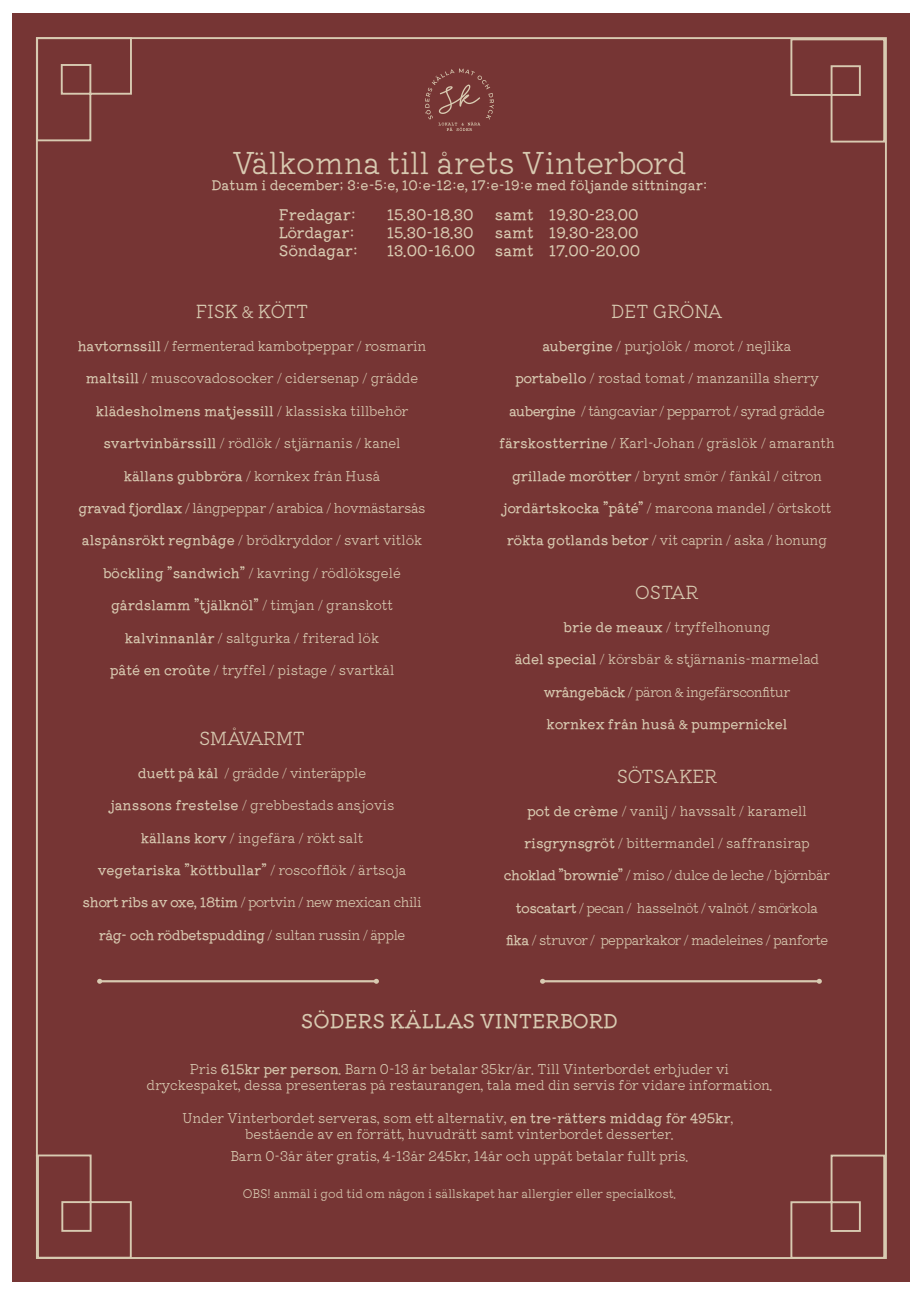
<style>
.page{position:relative;width:919px;height:1289px;background:#fff}
.page>*{position:absolute;margin:0;border:0;box-sizing:border-box;transform-origin:0 0}
.t1{font:300 30px "Kiwi Maru";color:#d8cab1}
.t2{font:500 19.5px "Kiwi Maru";color:#d8cab1}
.t3{font:300 18px "Kiwi Maru";letter-spacing:-.015em;color:#d8cab1}
.t4{font:500 15px "Kiwi Maru";color:#d8cab1}
.t5{font:300 13.5px/16.2px "Kiwi Maru";color:#d8cab1;text-align:center}
.t6{font:500 13.5px "Kiwi Maru";color:#d8cab1}
.t7{font:300 13.5px "Kiwi Maru";letter-spacing:-.035em;color:#d8cab1}
.t8{font:300 13.5px "Kiwi Maru";letter-spacing:-.025em;color:#d8cab1}
.t9{font:500 13.5px "Kiwi Maru";letter-spacing:-.025em;color:#d8cab1}
.t10{font:300 12px "Kiwi Maru";color:#d8cab1}
.s1{font-weight:500}
.s2{font-weight:300}
</style>
<div class="page">
<div style="left:13px;top:13px;width:896px;height:1268px;background:#763534"></div>
<svg style="left:35px;top:1153px;width:98px;height:106px"></svg>
<svg style="left:789px;top:1153px;width:98px;height:106px"></svg>
<svg style="left:789px;top:37px;width:98px;height:106px"></svg>
<svg style="left:36px;top:37px;width:97px;height:105px"></svg>
<svg style="left:540px;top:978px;width:281px;height:5px"></svg>
<svg style="left:97px;top:978px;width:282px;height:5px"></svg>
<svg style="left:425px;top:68px;width:69px;height:63px"></svg>
<h1 class="t1" style="left:232px;top:145px;width:456px">Välkomna till årets Vinterbord</h1>
<p class="t6" style="left:211px;top:177px;width:497px">Datum i december; 3:e-5:e, 10:e-12:e, 17:e-19:e med följande sittningar:</p>
<p class="t4" style="left:279px;top:205px;width:79px">Fredagar:</p>
<p class="t4" style="left:387px;top:205px;width:88px">15.30-18.30</p>
<p class="t4" style="left:495px;top:205px;width:145px">samt 19.30-23.00</p>
<p class="t4" style="left:279px;top:223px;width:77px">Lördagar:</p>
<p class="t4" style="left:387px;top:223px;width:88px">15.30-18.30</p>
<p class="t4" style="left:495px;top:223px;width:145px">samt 19.30-23.00</p>
<p class="t4" style="left:279px;top:241px;width:81px">Söndagar:</p>
<p class="t4" style="left:387px;top:241px;width:90px">13.00-16.00</p>
<p class="t4" style="left:495px;top:241px;width:147px">samt 17.00-20.00</p>
<h3 class="t3" style="left:196px;top:301px;width:114px">FISK &amp; KÖTT</h3>
<p class="t5" style="left:78px;top:338px;width:350px"><span class="s1">havtornssill</span> / fermenterad kambotpeppar / rosmarin</p>
<p class="t5" style="left:86px;top:370px;width:334px"><span class="s1">maltsill</span> / muscovadosocker / cidersenap / grädde</p>
<p class="t6" style="left:96px;top:402px;width:314px">klädesholmens matjessill <span class="s2">/ klassiska tillbehör</span></p>
<p class="t5" style="left:104px;top:435px;width:298px"><span class="s1">svartvinbärssill</span> / rödlök / stjärnanis / kanel</p>
<p class="t5" style="left:124px;top:467px;width:258px"><span class="s1">källans gubbröra</span> / kornkex från Huså</p>
<p class="t8" style="left:78px;top:499px;width:348px"><span class="s1">gravad fjordlax</span> / långpeppar / arabica / hovmästarsås</p>
<p class="t5" style="left:82px;top:532px;width:342px"><span class="s1">alspånsrökt regnbåge</span> / brödkryddor / svart vitlök</p>
<p class="t5" style="left:103px;top:565px;width:299px"><span class="s1">böckling ”sandwich”</span> / kavring / rödlöksgelé</p>
<p class="t6" style="left:111px;top:597px;width:283px">gårdslamm ”tjälknöl” <span class="s2">/ timjan / granskott</span></p>
<p class="t5" style="left:125px;top:629px;width:255px"><span class="s1">kalvinnanlår</span> / saltgurka / friterad lök</p>
<p class="t5" style="left:110px;top:662px;width:286px"><span class="s1">pâté en croûte</span> / tryffel / pistage / svartkål</p>
<h3 class="t3" style="left:199px;top:727px;width:107px">SMÅVARMT</h3>
<p class="t5" style="left:138px;top:764px;width:230px"><span class="s1">duett på kål</span> / grädde / vinteräpple</p>
<p class="t5" style="left:110px;top:797px;width:286px"><span class="s1">janssons frestelse</span> / grebbestads ansjovis</p>
<p class="t5" style="left:141px;top:829px;width:224px"><span class="s1">källans korv</span> / ingefära / rökt salt</p>
<p class="t6" style="left:98px;top:861px;width:310px">vegetariska ”köttbullar” <span class="s2">/ roscofflök / ärtsoja</span></p>
<p class="t8" style="left:82px;top:894px;width:340px"><span class="s1">short ribs av oxe, 18tim</span> / portvin / new mexican chili</p>
<p class="t9" style="left:99px;top:926px;width:308px">råg- och rödbetspudding <span class="s2">/ sultan russin / äpple</span></p>
<h3 class="t3" style="left:611px;top:301px;width:113px">DET GRÖNA</h3>
<p class="t5" style="left:542px;top:338px;width:251px"><span class="s1">aubergine</span> / purjolök / morot / nejlika</p>
<p class="t5" style="left:515px;top:370px;width:305px"><span class="s1">portabello</span> / rostad tomat / manzanilla sherry</p>
<p class="t7" style="left:509px;top:402px;width:317px"><span class="s1">aubergine</span> / tångcaviar / pepparrot / syrad grädde</p>
<p class="t5" style="left:499px;top:435px;width:337px"><span class="s1">färskostterrine</span> / Karl-Johan / gräslök / amaranth</p>
<p class="t5" style="left:512px;top:467px;width:311px"><span class="s1">grillade morötter</span> / brynt smör / fänkål / citron</p>
<p class="t5" style="left:502px;top:500px;width:330px"><span class="s1">jordärtskocka ”pâté”</span> / marcona mandel / örtskott</p>
<p class="t5" style="left:507px;top:532px;width:321px"><span class="s1">rökta gotlands betor</span> / vit caprin / aska / honung</p>
<h3 class="t3" style="left:635px;top:581px;width:65px">OSTAR</h3>
<p class="t5" style="left:563px;top:619px;width:208px"><span class="s1">brie de meaux</span> / tryffelhonung</p>
<p class="t5" style="left:514px;top:651px;width:306px"><span class="s1">ädel special</span> / körsbär &amp; stjärnanis-marmelad</p>
<p class="t7" style="left:543px;top:683px;width:248px"><span class="s1">wrångebäck</span> / päron &amp; ingefärsconfitur</p>
<p class="t6" style="left:546px;top:715px;width:242px">kornkex från huså &amp; pumpernickel</p>
<h3 class="t3" style="left:616px;top:765px;width:102px">SÖTSAKER</h3>
<p class="t5" style="left:527px;top:802px;width:281px"><span class="s1">pot de crème</span> / vanilj / havssalt / karamell</p>
<p class="t5" style="left:524px;top:835px;width:287px"><span class="s1">risgrynsgröt</span> / bittermandel / saffransirap</p>
<p class="t7" style="left:504px;top:867px;width:327px"><span class="s1">choklad ”brownie”</span> / miso / dulce de leche / björnbär</p>
<p class="t7" style="left:515px;top:899px;width:304px"><span class="s1">toscatart</span> / pecan / hasselnöt / valnöt / smörkola</p>
<p class="t7" style="left:505px;top:931px;width:324px"><span class="s1">fika</span> / struvor / pepparkakor / madeleines / panforte</p>
<h2 class="t2" style="left:301px;top:1008px;width:318px">SÖDERS KÄLLAS VINTERBORD</h2>
<p class="t5" style="left:146px;top:1060px;width:627px">Pris <span class="s1">615kr per person</span>. Barn 0-13 år betalar 35kr/år. Till Vinterbordet erbjuder vi dryckespaket, dessa presenteras på restaurangen, tala med din servis för vidare information.</p>
<p class="t5" style="left:182px;top:1109px;width:552px">Under Vinterbordet serveras, som ett alternativ, <span class="s1">en tre-rätters middag för 495kr</span>, bestående av en förrätt, huvudrätt samt vinterbordet desserter.</p>
<p class="t5" style="left:230px;top:1148px;width:459px">Barn 0-3år äter gratis, 4-13år 245kr, 14år och uppåt betalar fullt pris.</p>
<p class="t10" style="left:243px;top:1186px;width:435px">OBS! anmäl i god tid om någon i sällskapet har allergier eller specialkost.</p>
</div>
